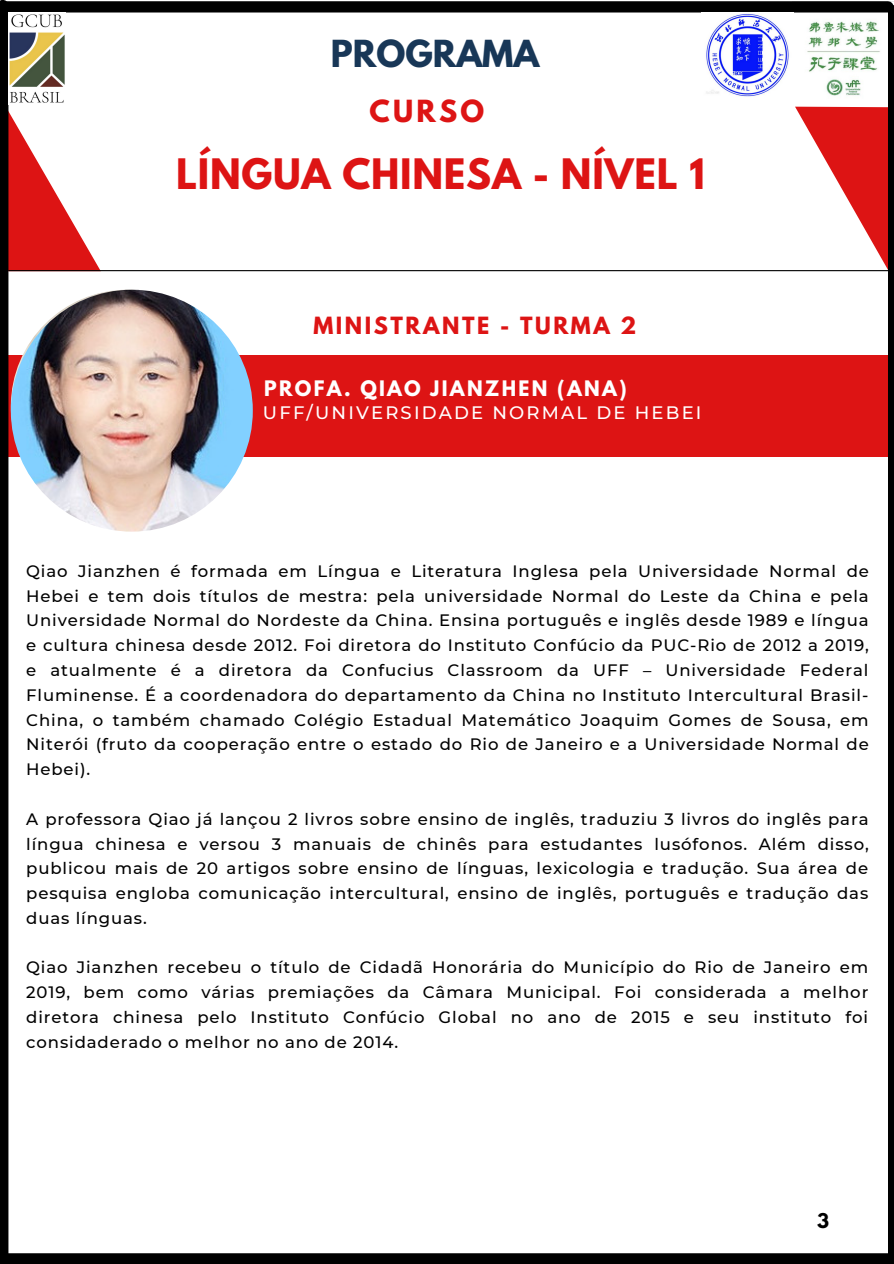
<style>
.page{position:relative;width:894px;height:1264px;background:#fff}
.page>*{position:absolute;margin:0;border:0;box-sizing:border-box;transform-origin:0 0}
.t1{font:700 37.2px "League Spartan";letter-spacing:.02em;color:#dd1414}
.t2{font:700 33px "League Spartan";color:#183757}
.t3{font:700 27px "League Spartan";letter-spacing:.12em;color:#dd1414}
.t4{font:700 21px "League Spartan";letter-spacing:.12em;color:#dd1414}
.t5{font:700 18.9px "League Spartan";letter-spacing:.12em;color:#fff}
.t6{font:500 18px "Montserrat";letter-spacing:.12em;color:#fff}
.t7{font:700 18px "League Spartan";color:#000}
.t8{font:500 16.5px/24.8px "Montserrat";letter-spacing:.055em;color:#000;text-align:justify}
</style>
<div class="page">
<div style="left:0;top:356px;width:893px;height:101px;background:#dd1414"></div>
<img style="left:11px;top:290px;width:242px;height:241px;border-radius:50%">
<div style="left:0;top:1253px;width:893px;height:10px;background:#000"></div>
<svg style="left:8px;top:105px;width:92px;height:166px"></svg>
<div style="left:6px;top:1px;width:881px;height:12px;background:#000"></div>
<svg style="left:697px;top:1px;width:196px;height:355px"></svg>
<div style="left:0;top:5px;width:8px;height:1258px;background:#000"></div>
<div style="left:887px;top:11px;width:6px;height:1242px;background:#000"></div>
<img style="left:9px;top:14px;width:56px;height:89px">
<hr style="left:9px;top:270px;width:879px;height:1px;background:#000">
<img style="left:700px;top:13px;width:93px;height:84px">
<p class="t2" style="left:330px;top:38px;width:210px">PROGRAMA</p>
<p class="t3" style="left:369px;top:98px;width:116px">CURSO</p>
<p class="t1" style="left:176px;top:156px;width:530px">LÍNGUA CHINESA - NÍVEL 1</p>
<p class="t4" style="left:313px;top:315px;width:324px">MINISTRANTE - TURMA 2</p>
<p class="t5" style="left:264px;top:379px;width:364px">PROFA. QIAO JIANZHEN (ANA)</p>
<p class="t6" style="left:263px;top:401px;width:440px">UFF/UNIVERSIDADE NORMAL DE HEBEI</p>
<p class="t8" style="left:26px;top:558px;width:844px">Qiao Jianzhen é formada em Língua e Literatura Inglesa pela Universidade Normal de Hebei e tem dois títulos de mestra: pela universidade Normal do Leste da China e pela Universidade Normal do Nordeste da China. Ensina português e inglês desde 1989 e língua e cultura chinesa desde 2012. Foi diretora do Instituto Confúcio da PUC-Rio de 2012 a 2019, e atualmente é a diretora da Confucius Classroom da UFF – Universidade Federal Fluminense. É a coordenadora do departamento da China no Instituto Intercultural Brasil-China, o também chamado Colégio Estadual Matemático Joaquim Gomes de Sousa, em Niterói (fruto da cooperação entre o estado do Rio de Janeiro e a Universidade Normal de Hebei).</p>
<p class="t8" style="left:26px;top:806px;width:843px">A professora Qiao já lançou 2 livros sobre ensino de inglês, traduziu 3 livros do inglês para língua chinesa e versou 3 manuais de chinês para estudantes lusófonos. Além disso, publicou mais de 20 artigos sobre ensino de línguas, lexicologia e tradução. Sua área de pesquisa engloba comunicação intercultural, ensino de inglês, português e tradução das duas línguas.</p>
<p class="t8" style="left:26px;top:955px;width:843px">Qiao Jianzhen recebeu o título de Cidadã Honorária do Município do Rio de Janeiro em 2019, bem como várias premiações da Câmara Municipal. Foi considerada a melhor diretora chinesa pelo Instituto Confúcio Global no ano de 2015 e seu instituto foi considaderado o melhor no ano de 2014.</p>
<p class="t7" style="left:817px;top:1211px;width:13px">3</p>
</div>
